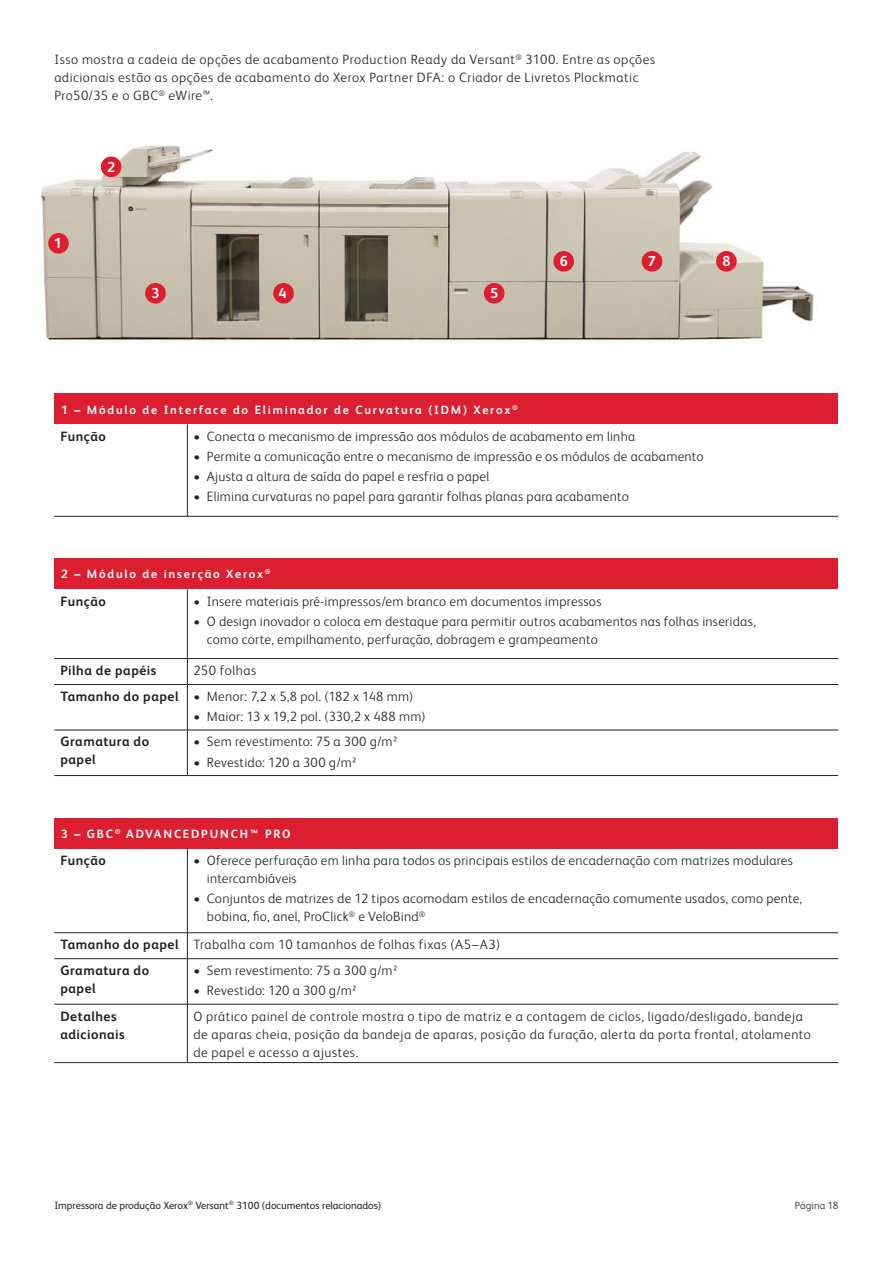
<style>
.page{position:relative;width:893px;height:1263px;background:#fff}
.page>*{position:absolute;margin:0;border:0;box-sizing:border-box;transform-origin:0 0}
.t1{font:700 14.4px "Xerox Sans";color:#fff}
.Body_Text{font:300 13.5px/18px "Xerox Sans";letter-spacing:.02em;color:#231f20}
.Body_Text-2{font:300 13.5px/18px "Xerox Sans";letter-spacing:.04em;color:#231f20}
.Body_Text-3{font:700 13.5px/18px "Xerox Sans";letter-spacing:.04em;color:#231f20}
.Table_Header{font:700 12px "Xerox Sans";letter-spacing:.15em;color:#fff}
.t2{font:10.5px "Xerox Sans";color:#231f20}
.Page_Number{font:300 10.5px "Xerox Sans";letter-spacing:.015em;color:#231f20}
</style>
<div class="page">
<img style="left:40px;top:145px;width:775px;height:198px">
<div style="left:48px;top:233px;width:21px;height:21px;background:#db1e30;border-radius:50%"></div>
<div style="left:101px;top:157px;width:20px;height:20px;background:#db1e30;border-radius:50%"></div>
<div style="left:145px;top:283px;width:21px;height:21px;background:#db1e30;border-radius:50%"></div>
<div style="left:273px;top:283px;width:21px;height:21px;background:#db1e30;border-radius:50%"></div>
<div style="left:484px;top:283px;width:20px;height:21px;background:#db1e30;border-radius:50%"></div>
<div style="left:553px;top:251px;width:21px;height:21px;background:#db1e30;border-radius:50%"></div>
<div style="left:642px;top:251px;width:20px;height:21px;background:#db1e30;border-radius:50%"></div>
<div style="left:716px;top:251px;width:21px;height:21px;background:#db1e30;border-radius:50%"></div>
<div style="left:54px;top:393px;width:784px;height:31px;background:#db1e30"></div>
<hr style="left:187px;top:424px;width:1px;height:92px;background:#231f20">
<hr style="left:54px;top:516px;width:133px;height:1px;background:#231f20">
<hr style="left:187px;top:516px;width:651px;height:1px;background:#231f20">
<div style="left:54px;top:558px;width:784px;height:31px;background:#db1e30"></div>
<hr style="left:187px;top:589px;width:1px;height:69px;background:#231f20">
<hr style="left:54px;top:658px;width:133px;height:1px;background:#231f20">
<hr style="left:187px;top:658px;width:651px;height:1px;background:#231f20">
<svg style="left:187px;top:659px;width:1px;height:25px"></svg>
<hr style="left:54px;top:684px;width:133px;height:1px;background:#231f20">
<hr style="left:187px;top:684px;width:651px;height:1px;background:#231f20">
<hr style="left:187px;top:685px;width:1px;height:45px;background:#231f20">
<hr style="left:54px;top:730px;width:133px;height:1px;background:#231f20">
<hr style="left:187px;top:730px;width:651px;height:1px;background:#231f20">
<hr style="left:187px;top:730px;width:1px;height:45px;background:#231f20">
<hr style="left:54px;top:775px;width:133px;height:1px;background:#231f20">
<hr style="left:187px;top:775px;width:651px;height:1px;background:#231f20">
<div style="left:54px;top:818px;width:784px;height:31px;background:#db1e30"></div>
<hr style="left:187px;top:849px;width:1px;height:83px;background:#231f20">
<hr style="left:54px;top:932px;width:133px;height:1px;background:#231f20">
<hr style="left:187px;top:932px;width:651px;height:1px;background:#231f20">
<svg style="left:187px;top:933px;width:1px;height:25px"></svg>
<hr style="left:54px;top:958px;width:133px;height:1px;background:#231f20">
<hr style="left:187px;top:958px;width:651px;height:1px;background:#231f20">
<hr style="left:187px;top:959px;width:1px;height:45px;background:#231f20">
<hr style="left:54px;top:1004px;width:133px;height:1px;background:#231f20">
<hr style="left:187px;top:1004px;width:651px;height:1px;background:#231f20">
<hr style="left:187px;top:1004px;width:1px;height:58px;background:#231f20">
<hr style="left:54px;top:1062px;width:133px;height:1px;background:#231f20">
<hr style="left:187px;top:1062px;width:651px;height:1px;background:#231f20">
<p class="Body_Text-2" style="left:54px;top:50px;width:602px">Isso mostra a cadeia de opções de acabamento Production Ready da Versant<sup>®</sup> 3100. Entre as opções adicionais estão as opções de acabamento do Xerox Partner DFA: o Criador de Livretos Plockmatic<br>Pro50/35 e o GBC<sup>®</sup> eWire™.</p>
<p class="t1" style="left:54px;top:233px;width:10px">1</p>
<p class="t1" style="left:107px;top:157px;width:10px">2</p>
<p class="t1" style="left:151px;top:283px;width:10px">3</p>
<p class="t1" style="left:279px;top:283px;width:10px">4</p>
<p class="t1" style="left:490px;top:283px;width:10px">5</p>
<p class="t1" style="left:560px;top:251px;width:10px">6</p>
<p class="t1" style="left:648px;top:251px;width:10px">7</p>
<p class="t1" style="left:722px;top:251px;width:10px">8</p>
<p class="Table_Header" style="left:61px;top:401px;width:458px">1 – Módulo de Interface do Eliminador de Curvatura (IDM) Xerox<sup>®</sup></p>
<p class="Body_Text-3" style="left:60px;top:426px;width:47px">Função</p>
<p class="Body_Text" style="left:193px;top:426px;width:443px">• Conecta o mecanismo de impressão aos módulos de acabamento em linha</p>
<p class="Body_Text" style="left:193px;top:447px;width:512px">• Permite a comunicação entre o mecanismo de impressão e os módulos de acabamento</p>
<p class="Body_Text" style="left:193px;top:467px;width:297px">• Ajusta a altura de saída do papel e resfria o papel</p>
<p class="Body_Text" style="left:193px;top:487px;width:437px">• Elimina curvaturas no papel para garantir folhas planas para acabamento</p>
<p class="Table_Header" style="left:61px;top:566px;width:211px">2 – Módulo de inserção Xerox<sup>®</sup></p>
<p class="Body_Text-3" style="left:60px;top:591px;width:47px">Função</p>
<p class="Body_Text" style="left:193px;top:591px;width:410px">• Insere materiais pré-impressos/em branco em documentos impressos</p>
<p class="Body_Text" style="left:207px;top:611px;width:551px;text-indent:-14px">• O design inovador o coloca em destaque para permitir outros acabamentos nas folhas inseridas, como corte, empilhamento, perfuração, dobragem e grampeamento</p>
<p class="Body_Text-3" style="left:60px;top:661px;width:98px">Pilha de papéis</p>
<p class="Body_Text-2" style="left:193px;top:661px;width:65px">250 folhas</p>
<p class="Body_Text-3" style="left:60px;top:687px;width:120px">Tamanho do papel</p>
<p class="Body_Text" style="left:193px;top:687px;width:221px">• Menor: 7,2 x 5,8 pol. (182 x 148 mm)</p>
<p class="Body_Text" style="left:193px;top:707px;width:234px">• Maior: 13 x 19,2 pol. (330,2 x 488 mm)</p>
<p class="Body_Text-3" style="left:60px;top:732px;width:90px">Gramatura do papel</p>
<p class="Body_Text" style="left:193px;top:732px;width:205px">• Sem revestimento: 75 a 300 g/m²</p>
<p class="Body_Text" style="left:193px;top:752px;width:164px">• Revestido: 120 a 300 g/m²</p>
<p class="Table_Header" style="left:61px;top:825px;width:231px">3 – GBC<sup>®</sup> ADVANCEDPUNCH™ PRO</p>
<p class="Body_Text-3" style="left:60px;top:851px;width:47px">Função</p>
<p class="Body_Text" style="left:207px;top:851px;width:588px;text-indent:-14px">• Oferece perfuração em linha para todos os principais estilos de encadernação com matrizes modulares intercambiáveis</p>
<p class="Body_Text" style="left:207px;top:889px;width:597px;text-indent:-14px">• Conjuntos de matrizes de 12 tipos acomodam estilos de encadernação comumente usados, como pente, bobina, fio, anel, ProClick<sup>®</sup> e VeloBind<sup>®</sup></p>
<p class="Body_Text-3" style="left:60px;top:935px;width:120px">Tamanho do papel</p>
<p class="Body_Text-2" style="left:193px;top:935px;width:308px">Trabalha com 10 tamanhos de folhas fixas (A5–A3)</p>
<p class="Body_Text-3" style="left:60px;top:961px;width:90px">Gramatura do papel</p>
<p class="Body_Text" style="left:193px;top:961px;width:205px">• Sem revestimento: 75 a 300 g/m²</p>
<p class="Body_Text" style="left:193px;top:981px;width:164px">• Revestido: 120 a 300 g/m²</p>
<p class="Body_Text-3" style="left:60px;top:1006px;width:66px">Detalhes adicionais</p>
<p class="Body_Text-2" style="left:193px;top:1006px;width:619px">O prático painel de controle mostra o tipo de matriz e a contagem de ciclos, ligado/desligado, bandeja de aparas cheia, posição da bandeja de aparas, posição da furação, alerta da porta frontal, atolamento de papel e acesso a ajustes.</p>
<p class="t2" style="left:54px;top:1198px;width:328px">Impressora de produção Xerox<sup>®</sup> Versant<sup>®</sup> 3100 (documentos relacionados)</p>
<p class="Page_Number" style="left:795px;top:1198px;width:45px">Página 18</p>
</div>
